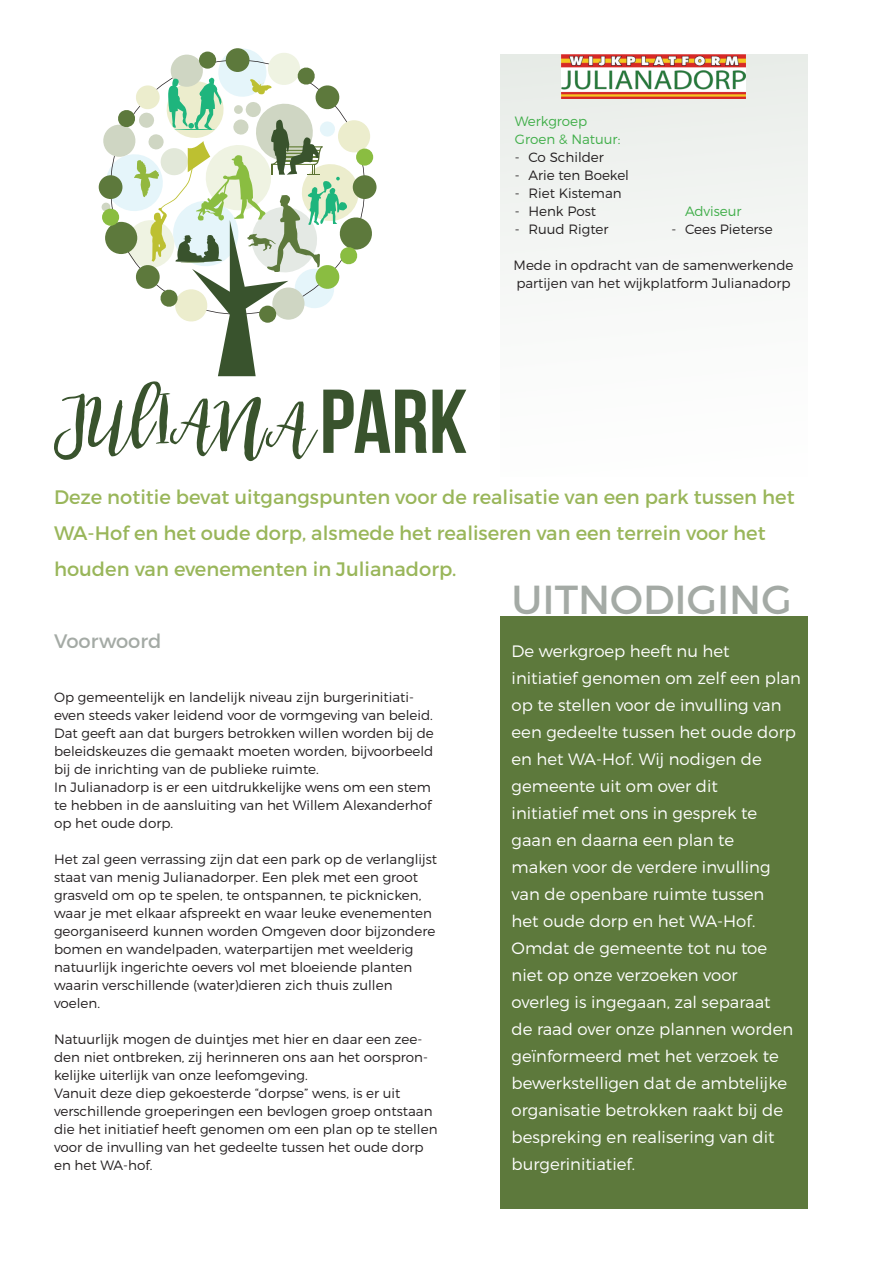
<style>
.page{position:relative;width:893px;height:1263px;background:#fff}
.page>*{position:absolute;margin:0;border:0;box-sizing:border-box;transform-origin:0 0}
.t1{font:40.5px "Montserrat";color:#a4aaa5}
.t2{font:19.5px/36px "Montserrat";color:#99b65a}
.t3{font:19.5px "Montserrat";color:#a4aaa5}
.t4{font:300 16.5px/27px "Montserrat";color:#fff}
.t5{font:300 13.5px/18px "Montserrat";color:#231f20}
.t6{font:300 13.5px/18px "Montserrat";color:#40ae49}
</style>
<div class="page">
<div style="left:500px;top:54px;width:308px;height:423px;background:#f6f7f6"></div>
<svg style="left:54px;top:48px;width:412px;height:414px"></svg>
<svg style="left:561px;top:54px;width:185px;height:45px"></svg>
<img style="left:561px;top:55px;width:185px;height:43px">
<div style="left:500px;top:616px;width:308px;height:593px;background:#5d793c"></div>
<p class="t6" style="left:515px;top:112px;width:107px">Werkgroep<br>Groen &amp; Natuur:</p>
<p class="t5" style="left:515px;top:148px;width:91px">- Co Schilder</p>
<p class="t5" style="left:515px;top:166px;width:116px">- Arie ten Boekel</p>
<p class="t5" style="left:515px;top:184px;width:108px">- Riet Kisteman</p>
<p class="t5" style="left:515px;top:202px;width:83px">- Henk Post</p>
<p class="t5" style="left:515px;top:220px;width:95px">- Ruud Rigter</p>
<p class="t6" style="left:685px;top:202px;width:58px">Adviseur</p>
<p class="t5" style="left:671px;top:220px;width:103px">- Cees Pieterse</p>
<p class="t5" style="left:514px;top:256px;width:281px">Mede in opdracht van de samenwerkende partijen van het wijkplatform Julianadorp</p>
<h2 class="t2" style="left:54px;top:479px;width:742px">Deze notitie bevat uitgangspunten voor de realisatie van een park tussen het<br>WA-Hof en het oude dorp, alsmede het realiseren van een terrein voor het houden van evenementen in Julianadorp.</h2>
<h2 class="t3" style="left:54px;top:629px;width:109px">Voorwoord</h2>
<p class="t5" style="left:54px;top:688px;width:381px">Op gemeentelijk en landelijk niveau zijn burgerinitiati&shy;even steeds vaker leidend voor de vormgeving van beleid.<br>Dat geeft aan dat burgers betrokken willen worden bij de beleidskeuzes die gemaakt moeten worden, bijvoorbeeld bij de inrichting van de publieke ruimte.<br>In Julianadorp is er een uitdrukkelijke wens om een stem te hebben in de aansluiting van het Willem Alexanderhof op het oude dorp.</p>
<p class="t5" style="left:54px;top:850px;width:385px">Het zal geen verrassing zijn dat een park op de verlanglijst staat van menig Julianadorper. Een plek met een groot grasveld om op te spelen, te ontspannen, te picknicken, waar je met elkaar afspreekt en waar leuke evenementen georganiseerd kunnen worden Omgeven door bijzondere bomen en wandelpaden, waterpartijen met weelderig natuurlijk ingerichte oevers vol met bloeiende planten waarin verschillende (water)dieren zich thuis zullen voelen.</p>
<p class="t5" style="left:54px;top:1030px;width:385px">Natuurlijk mogen de duintjes met hier en daar een zee&shy;den niet ontbreken, zij herinneren ons aan het oorspron&shy;kelijke uiterlijk van onze leefomgeving.<br>Vanuit deze diep gekoesterde “dorpse” wens, is er uit verschillende groeperingen een bevlogen groep ontstaan die het initiatief heeft genomen om een plan op te stellen voor de invulling van het gedeelte tussen het oude dorp en het WA-hof.</p>
<h1 class="t1" style="left:512px;top:575px;width:282px">UITNODIGING</h1>
<p class="t4" style="left:512px;top:637px;width:291px">De werkgroep heeft nu het<br>initiatief genomen om zelf een plan op te stellen voor de invulling van een gedeelte tussen het oude dorp en het WA-Hof. Wij nodigen de gemeente uit om over dit<br>initiatief met ons in gesprek te gaan en daarna een plan te<br>maken voor de verdere invulling van de openbare ruimte tussen<br>het oude dorp en het WA-Hof.<br>Omdat de gemeente tot nu toe niet op onze verzoeken voor<br>overleg is ingegaan, zal separaat<br>de raad over onze plannen worden geïnformeerd met het verzoek te bewerkstelligen dat de ambtelijke organisatie betrokken raakt bij de bespreking en realisering van dit burgerinitiatief.</p>
</div>
